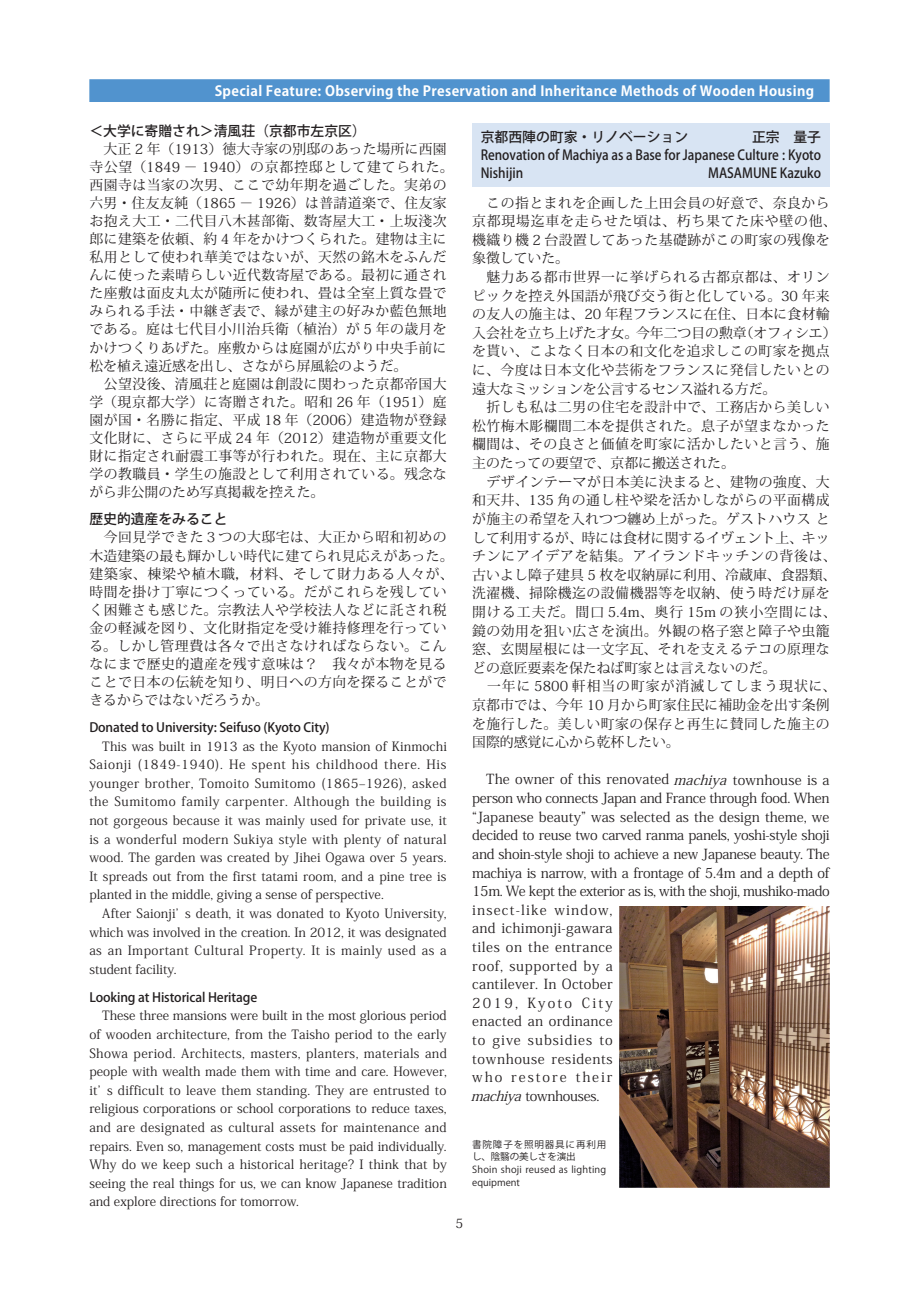
<style>
.page{position:relative;width:919px;height:1289px;background:#fff}
.page>*{position:absolute;margin:0;border:0;box-sizing:border-box;transform-origin:0 0}
.t1{font:13.8px/18.6px "Koz Min Pro";letter-spacing:.035em;color:#231f20}
.t2{font:13.8px/18.6px "Koz Min Pro";letter-spacing:.005em;color:#231f20}
.t3{font:500 13.8px/18px "Koz Go Pro";color:#231f20;text-align:justify}
.t4{font:700 13.8px "Koz Go Pro";letter-spacing:.025em;color:#fff}
.t5{font:500 13.8px "Koz Go Pro";color:#231f20;scale:.9 1}
.t6{font:12.75px/18.6px "Koz Min Pro";letter-spacing:.015em;color:#231f20}
.t7{font:500 12.75px "Koz Go Pro";letter-spacing:-.01em;color:#231f20}
.t8{font:9.6px/12.8px "Koz Go Std";letter-spacing:.02em;color:#231f20}
.s1{font-style:italic}
</style>
<div class="page">
<div style="left:90px;top:80px;width:738px;height:21px;background:#5193ce"></div>
<div style="left:89px;top:79px;width:740px;height:23px;border:2px solid #5193ce"></div>
<div style="left:472px;top:123px;width:357px;height:64px;background:#d8e4f3"></div>
<img style="left:619px;top:906px;width:210px;height:280px">
<p class="t4" style="left:215px;top:82px;width:601px">Special Feature: Observing the Preservation and Inheritance Methods of Wooden Housing</p>
<p class="t3" style="left:480px;top:129px;width:209px">京都西陣の町家・リノベーション</p>
<p class="t3" style="left:89px;top:122px;width:278px">＜大学に寄贈され＞清風荘（京都市左京区）</p>
<p class="t1" style="left:89px;top:139px;width:366px;line-height:18.1px">　大正 2 年（1913）徳大寺家の別邸のあった場所に西園寺公望（1849 − 1940）の京都控邸として建てられた。西園寺は当家の次男、ここで幼年期を過ごした。実弟の六男・住友友純（1865 − 1926）は普請道楽で、住友家お抱え大工・二代目八木甚部衛、数寄屋大工・上坂淺次郎に建築を依頼、約 4 年をかけつくられた。建物は主に私用として使われ華美ではないが、天然の銘木をふんだんに使った素晴らしい近代数寄屋である。最初に通された座敷は面皮丸太が随所に使われ、畳は全室上質な畳でみられる手法・中継ぎ表で、縁が建主の好みか藍色無地である。庭は七代目小川治兵衛（植治）が 5 年の歳月をかけつくりあげた。座敷からは庭園が広がり中央手前に松を植え遠近感を出し、さながら屏風絵のようだ。<br>　公望没後、清風荘と庭園は創設に関わった京都帝国大学（現京都大学）に寄贈された。昭和 26 年（1951）庭園が国・名勝に指定、平成 18 年（2006）建造物が登録文化財に、さらに平成 24 年（2012）建造物が重要文化財に指定され耐震工事等が行われた。現在、主に京都大学の教職員・学生の施設として利用されている。残念ながら非公開のため写真掲載を控えた。</p>
<p class="t3" style="left:89px;top:511px;width:140px">歴史的遺産をみること</p>
<p class="t1" style="left:89px;top:528px;width:365px;line-height:18.1px">　今回見学できた３つの大邸宅は、大正から昭和初めの木造建築の最も輝かしい時代に建てられ見応えがあった。建築家、棟梁や植木職，材料、そして財力ある人々が、時間を掛け丁寧につくっている。だがこれらを残していく困難さも感じた。宗教法人や学校法人などに託され税金の軽減を図り、文化財指定を受け維持修理を行っている。しかし管理費は各々で出さなければならない。こんなにまで歴史的遺産を残す意味は？　我々が本物を見ることで日本の伝統を知り、明日への方向を探ることができるからではないだろうか。</p>
<p class="t7" style="left:89px;top:719px;width:242px">Donated to University: Seifuso (Kyoto City)</p>
<p class="t6" style="left:89px;top:736px;width:359px">　This was built in 1913 as the Kyoto mansion of Kinmochi Saionji (1849-1940). He spent his childhood there. His younger brother, Tomoito Sumitomo (1865‒1926), asked the Sumitomo family carpenter. Although the building is not gorgeous because it was mainly used for private use, it is a wonderful modern Sukiya style with plenty of natural wood. The garden was created by Jihei Ogawa over 5 years.<br>It spreads out from the first tatami room, and a pine tree is planted in the middle, giving a sense of perspective.<br>　After Saionji’ s death, it was donated to Kyoto University, which was involved in the creation. In 2012, it was designated as an Important Cultural Property. It is mainly used as a student facility.</p>
<p class="t7" style="left:89px;top:988px;width:169px">Looking at Historical Heritage</p>
<p class="t6" style="left:89px;top:1005px;width:359px;text-align:justify">　These three mansions were built in the most glorious period of wooden architecture, from the Taisho period to the early Showa period. Architects, masters, planters, materials and people with wealth made them with time and care. However, it’ s difficult to leave them standing. They are entrusted to religious corporations or school corporations to reduce taxes, and are designated as cultural assets for maintenance and repairs. Even so, management costs must be paid individually.<br>Why do we keep such a historical heritage? I think that by seeing the real things for us, we can know Japanese tradition and explore directions for tomorrow.</p>
<p class="t3" style="left:480px;top:129px;width:342px;text-indent:271px">正宗　量子Renovation of Machiya as a Base for Japanese Culture : Kyoto Nishijin</p>
<p class="t5" style="left:708px;top:164px;width:127px">MASAMUNE Kazuko</p>
<p class="t1" style="left:472px;top:193px;width:366px">　この指とまれを企画した上田会員の好意で、奈良から京都現場迄車を走らせた頃は、朽ち果てた床や壁の他、機織り機 2 台設置してあった基礎跡がこの町家の残像を象徴していた。<br>　魅力ある都市世界一に挙げられる古都京都は、オリンピックを控え外国語が飛び交う街と化している。30 年来の友人の施主は、20 年程フランスに在住、日本に食材輸入会社を立ち上げた才女。今年二つ目の勲章（オフィシエ）を貰い、こよなく日本の和文化を追求しこの町家を拠点に、今度は日本文化や芸術をフランスに発信したいとの遠大なミッションを公言するセンス溢れる方だ。<br>　折しも私は二男の住宅を設計中で、工務店から美しい松竹梅木彫欄間二本を提供された。息子が望まなかった欄間は、その良さと価値を町家に活かしたいと言う、施主のたっての要望で、京都に搬送された。<br>　デザインテーマが日本美に決まると、建物の強度、大和天井、135 角の通し柱や梁を活かしながらの平面構成が施主の希望を入れつつ纏め上がった。ゲストハウス として利用するが、時には食材に関するイヴェント上、キッチンにアイデアを結集。アイランドキッチンの背後は、古いよし障子建具 5 枚を収納扉に利用、冷蔵庫、食器類、洗濯機、掃除機迄の設備機器等を収納、使う時だけ扉を開ける工夫だ。間口 5.4m、奥行 15m の狭小空間には、鏡の効用を狙い広さを演出。外観の格子窓と障子や虫籠窓、玄関屋根には一文字瓦、それを支えるテコの原理などの意匠要素を保たねば町家とは言えないのだ。<br>　一年に 5800 軒相当の町家が消滅してしまう現状に、京都市では、今年 10 月から町家住民に補助金を出す条例を施行した。美しい町家の保存と再生に賛同した施主の国際的感覚に心から乾杯したい。</p>
<p class="t2" style="left:471px;top:769px;width:360px">　The owner of this renovated <span class="s1">machiya</span> townhouse is a person who connects Japan and France through food. When “Japanese beauty” was selected as the design theme, we decided to reuse two carved ranma panels, yoshi-style shoji and shoin-style shoji to achieve a new Japanese beauty. The machiya is narrow, with a frontage of 5.4m and a depth of 15m. We kept the exterior as is, with the shoji, mushiko-mado insect-like window,<br>and ichimonji-gawara<br>tiles on the entrance<br>roof, supported by a<br>cantilever. In October<br>2019, Kyoto City<br>enacted an ordinance<br>to give subsidies to<br>townhouse residents<br>who restore their<br><span class="s1">machiya</span> townhouses.</p>
<p class="t8" style="left:472px;top:1137px;width:136px">書院障子を照明器具に再利用し、陰翳の美しさを演出<br>Shoin shoji reused as lighting equipment</p>
<p class="t6" style="left:455px;top:1213px;width:9px">5</p>
</div>
